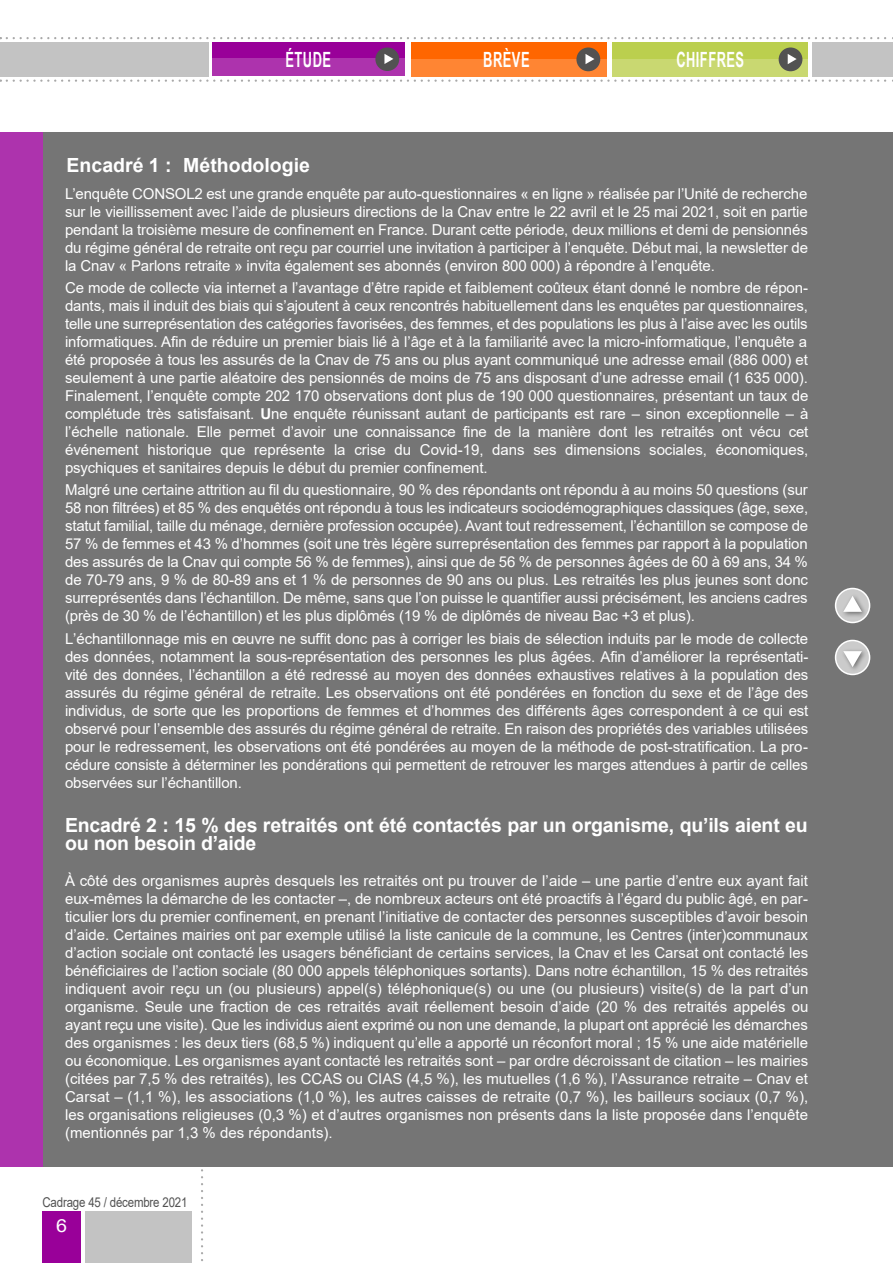
<style>
.page{position:relative;width:893px;height:1263px;background:#fff}
.page>*{position:absolute;margin:0;border:0;box-sizing:border-box;transform-origin:0 0}
.t1{font:700 21px "Arial Narrow";letter-spacing:.03em;color:#fff;scale:.75 1}
.t2{font:700 19.5px/18px "Arial";letter-spacing:-.01em;color:#fff}
.t3{font:18px "Arial";color:#fff;scale:1.1 1}
.t4{font:15px/18px "Arial";letter-spacing:-.01em;color:#fff;text-align:justify}
.t5{font:13.5px "Arial";letter-spacing:-.015em;color:#525252;scale:.85 1}
.s1{font-weight:700}
</style>
<div class="page">
<div style="left:43px;top:1212px;width:38px;height:51px;background:#909"></div>
<div style="left:85px;top:1212px;width:106px;height:51px;background:#c3c3c3"></div>
<svg style="left:7px;top:37px;width:886px;height:2px"></svg>
<svg style="left:7px;top:80px;width:886px;height:2px"></svg>
<div style="left:0;top:42px;width:208px;height:34px;background:#c3c3c3"></div>
<div style="left:812px;top:42px;width:81px;height:34px;background:#c3c3c3"></div>
<svg style="left:201px;top:1166px;width:2px;height:95px"></svg>
<div style="left:411px;top:42px;width:195px;height:34px;background:#f60"></div>
<div style="left:411px;top:59px;width:195px;height:17px;background:#ff8533"></div>
<div style="left:576px;top:47px;width:24px;height:24px;background:#525252;border-radius:50%"></div>
<svg style="left:585px;top:54px;width:9px;height:10px"></svg>
<div style="left:213px;top:42px;width:192px;height:34px;background:#909"></div>
<div style="left:213px;top:59px;width:192px;height:17px;background:#ad33ad"></div>
<div style="left:375px;top:47px;width:24px;height:24px;background:#525252;border-radius:50%"></div>
<svg style="left:384px;top:54px;width:9px;height:10px"></svg>
<div style="left:612px;top:42px;width:196px;height:34px;background:#bbcf4e"></div>
<div style="left:612px;top:59px;width:196px;height:17px;background:#c9d871"></div>
<div style="left:779px;top:47px;width:23px;height:24px;background:#525252;border-radius:50%"></div>
<svg style="left:788px;top:54px;width:9px;height:10px"></svg>
<div style="left:0;top:132px;width:893px;height:1034px;background:#757575"></div>
<div style="left:0;top:132px;width:43px;height:1034px;background:#ad33ad"></div>
<div style="left:836px;top:640px;width:34px;height:34px;background:#cbcbcb;border-radius:50%"></div>
<div style="left:835px;top:640px;width:35px;height:35px;border:2px solid #fff;border-radius:50%"></div>
<div style="left:841px;top:648px;width:27px;height:25px;background:#525252;opacity:.75"></div>
<svg style="left:843px;top:651px;width:19px;height:16px"></svg>
<div style="left:836px;top:588px;width:34px;height:34px;background:#cbcbcb;border-radius:50%"></div>
<div style="left:835px;top:588px;width:35px;height:35px;border:2px solid #fff;border-radius:50%"></div>
<div style="left:841px;top:593px;width:27px;height:25px;background:#525252;opacity:.75"></div>
<svg style="left:843px;top:596px;width:19px;height:17px"></svg>
<h1 class="t1" style="left:285px;top:44px;width:62px">ÉTUDE</h1>
<h1 class="t1" style="left:483px;top:44px;width:63px">BRÈVE</h1>
<h1 class="t1" style="left:676px;top:44px;width:92px">CHIFFRES</h1>
<h2 class="t2" style="left:67px;top:157px;width:245px">Encadré 1 : Méthodologie</h2>
<p class="t4" style="left:65px;top:184px;width:744px">L’enquête CONSOL2 est une grande enquête par auto-questionnaires « en ligne » réalisée par l’Unité de recherche sur le vieillissement avec l’aide de plusieurs directions de la Cnav entre le 22 avril et le 25 mai 2021, soit en partie pendant la troisième mesure de confinement en France. Durant cette période, deux millions et demi de pensionnés du régime général de retraite ont reçu par courriel une invitation à participer à l’enquête. Début mai, la newsletter de la Cnav « Parlons retraite » invita également ses abonnés (environ 800 000) à répondre à l’enquête.</p>
<p class="t4" style="left:65px;top:279px;width:745px">Ce mode de collecte via internet a l’avantage d’être rapide et faiblement coûteux étant donné le nombre de répon&shy;dants, mais il induit des biais qui s’ajoutent à ceux rencontrés habituellement dans les enquêtes par questionnaires, telle une surreprésentation des catégories favorisées, des femmes, et des populations les plus à l’aise avec les outils informatiques. Afin de réduire un premier biais lié à l’âge et à la familiarité avec la micro-informatique, l’enquête a été proposée à tous les assurés de la Cnav de 75 ans ou plus ayant communiqué une adresse email (886 000) et seulement à une partie aléatoire des pensionnés de moins de 75 ans disposant d’une adresse email (1 635 000).<br>Finalement, l’enquête compte 202 170 observations dont plus de 190 000 questionnaires, présentant un taux de complétude très satisfaisant. <span class="s1">U</span>ne enquête réunissant autant de participants est rare – sinon exceptionnelle – à l’échelle nationale. Elle permet d’avoir une connaissance fine de la manière dont les retraités ont vécu cet événement historique que représente la crise du Covid-19, dans ses dimensions sociales, économiques, psychiques et sanitaires depuis le début du premier confinement.</p>
<p class="t4" style="left:65px;top:481px;width:745px">Malgré une certaine attrition au fil du questionnaire, 90 % des répondants ont répondu à au moins 50 questions (sur 58 non filtrées) et 85 % des enquêtés ont répondu à tous les indicateurs sociodémographiques classiques (âge, sexe, statut familial, taille du ménage, dernière profession occupée). Avant tout redressement, l’échantillon se compose de 57 % de femmes et 43 % d’hommes (soit une très légère surreprésentation des femmes par rapport à la population des assurés de la Cnav qui compte 56 % de femmes), ainsi que de 56 % de personnes âgées de 60 à 69 ans, 34 % de 70-79 ans, 9 % de 80-89 ans et 1 % de personnes de 90 ans ou plus. Les retraités les plus jeunes sont donc surreprésentés dans l’échantillon. De même, sans que l’on puisse le quantifier aussi précisément, les anciens cadres (près de 30 % de l’échantillon) et les plus diplômés (19 % de diplômés de niveau Bac +3 et plus).</p>
<p class="t4" style="left:65px;top:629px;width:745px">L’échantillonnage mis en œuvre ne suffit donc pas à corriger les biais de sélection induits par le mode de collecte des données, notamment la sous-représentation des personnes les plus âgées. Afin d’améliorer la représentati&shy;vité des données, l’échantillon a été redressé au moyen des données exhaustives relatives à la population des assurés du régime général de retraite. Les observations ont été pondérées en fonction du sexe et de l’âge des individus, de sorte que les proportions de femmes et d’hommes des différents âges correspondent à ce qui est observé pour l’ensemble des assurés du régime général de retraite. En raison des propriétés des variables utilisées pour le redressement, les observations ont été pondérées au moyen de la méthode de post-stratification. La pro&shy;cédure consiste à déterminer les pondérations qui permettent de retrouver les marges attendues à partir de celles observées sur l’échantillon.</p>
<h2 class="t2" style="left:65px;top:816px;width:744px">Encadré 2 : 15 % des retraités ont été contactés par un organisme, qu’ils aient eu ou non besoin d’aide</h2>
<p class="t4" style="left:65px;top:872px;width:745px">À côté des organismes auprès desquels les retraités ont pu trouver de l’aide – une partie d’entre eux ayant fait eux-mêmes la démarche de les contacter –, de nombreux acteurs ont été proactifs à l’égard du public âgé, en par&shy;ticulier lors du premier confinement, en prenant l’initiative de contacter des personnes susceptibles d’avoir besoin d’aide. Certaines mairies ont par exemple utilisé la liste canicule de la commune, les Centres (inter)communaux d’action sociale ont contacté les usagers bénéficiant de certains services, la Cnav et les Carsat ont contacté les bénéficiaires de l’action sociale (80 000 appels téléphoniques sortants). Dans notre échantillon, 15 % des retraités indiquent avoir reçu un (ou plusieurs) appel(s) téléphonique(s) ou une (ou plusieurs) visite(s) de la part d’un organisme. Seule une fraction de ces retraités avait réellement besoin d’aide (20 % des retraités appelés ou ayant reçu une visite). Que les individus aient exprimé ou non une demande, la plupart ont apprécié les démarches des organismes : les deux tiers (68,5 %) indiquent qu’elle a apporté un réconfort moral ; 15 % une aide matérielle ou économique. Les organismes ayant contacté les retraités sont – par ordre décroissant de citation – les mairies (citées par 7,5 % des retraités), les CCAS ou CIAS (4,5 %), les mutuelles (1,6 %), l’Assurance retraite – Cnav et Carsat – (1,1 %), les associations (1,0 %), les autres caisses de retraite (0,7 %), les bailleurs sociaux (0,7 %), les organisations religieuses (0,3 %) et d’autres organismes non présents dans la liste proposée dans l’enquête (mentionnés par 1,3 % des répondants).</p>
<p class="t5" style="left:43px;top:1193px;width:172px">Cadrage 45 / décembre 2021</p>
<p class="t3" style="left:56px;top:1213px;width:12px">6</p>
</div>
